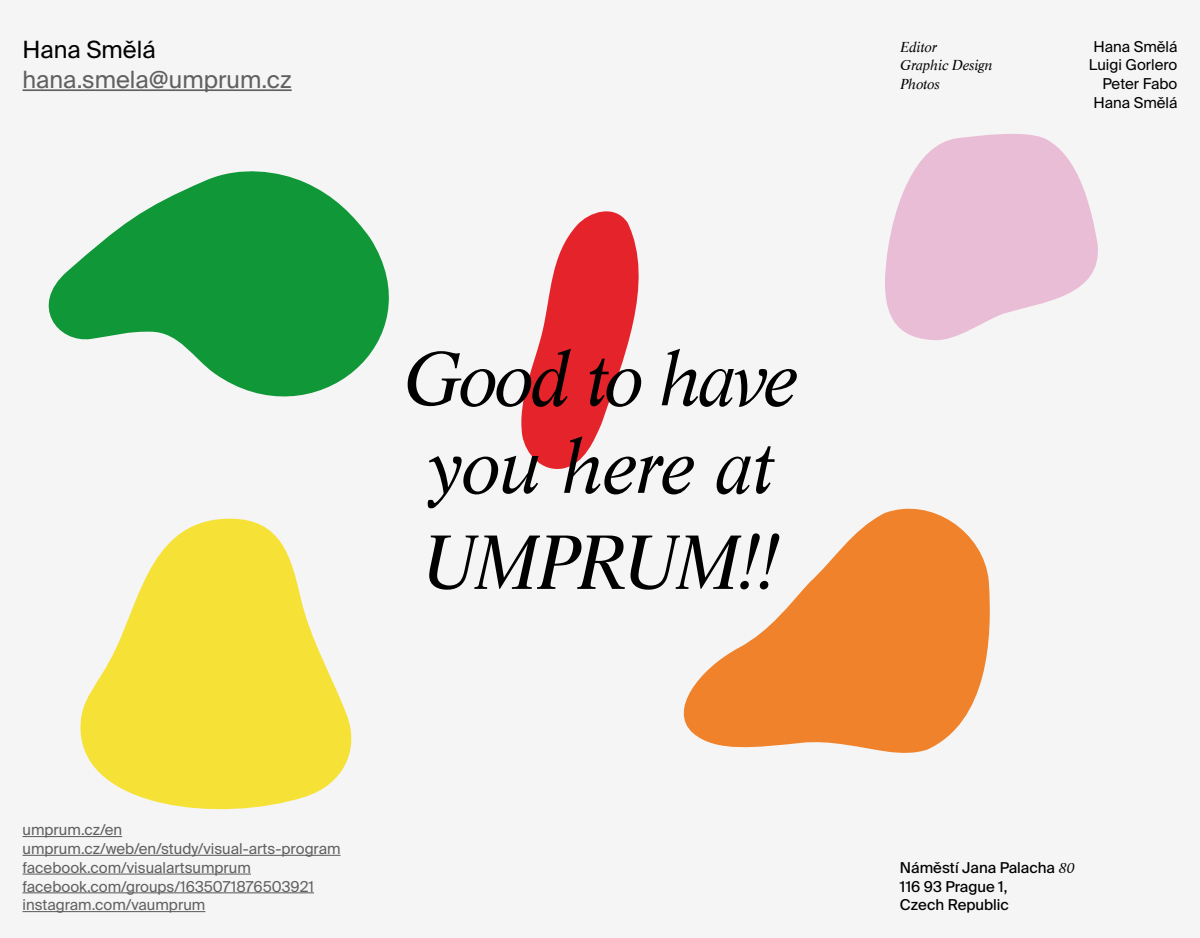
<style>
.page{position:relative;width:1200px;height:938px;background:#f5f5f5}
.page>*{position:absolute;margin:0;border:0;box-sizing:border-box;transform-origin:0 0}
.t1{font:italic 80px/87.5px "Life T";letter-spacing:-.04em;color:#000}
.t2{font:23.75px "Suisse Intl";color:#606060}
.t3{font:23.75px "Suisse Intl";color:#000}
.t4{font:15px/18.8px "Suisse Intl";color:#606060}
.t5{font:15px/18.8px "Suisse Intl";color:#000}
.t6{font:15px/18.8px "Suisse Intl";color:#000;text-align:right}
.t7{font:italic 15px "Life T";color:#000}
.s1{font-family:"Life T";font-style:italic}
</style>
<div class="page">
<svg style="left:48px;top:171px;width:341px;height:226px;fill:#109838"></svg>
<svg style="left:80px;top:518px;width:272px;height:292px;fill:#f6e236"></svg>
<svg style="left:521px;top:211px;width:118px;height:258px"></svg>
<svg style="left:885px;top:134px;width:213px;height:207px;fill:#e9bdd6"></svg>
<svg style="left:683px;top:508px;width:307px;height:245px;fill:#f0822b"></svg>
<hr style="left:22px;top:89px;width:270px;height:2px;background:#606060">
<hr style="left:22px;top:836px;width:100px;height:1px;background:#606060">
<hr style="left:22px;top:854px;width:319px;height:1px;background:#606060">
<hr style="left:22px;top:873px;width:229px;height:1px;background:#606060">
<hr style="left:22px;top:892px;width:292px;height:1px;background:#606060">
<hr style="left:22px;top:911px;width:183px;height:1px;background:#606060">
<h2 class="t3" style="left:22px;top:36px;width:135px">Hana Smělá</h2>
<h2 class="t2" style="left:22px;top:66px;width:271px">hana.smela@umprum.cz</h2>
<h1 class="t1" style="left:403px;top:336px;width:395px">Good to have you here at</h1>
<h1 class="t1" style="left:420px;top:520px;width:361px">UMPRUM!!</h1>
<p class="t4" style="left:22px;top:820px;width:320px">umprum.cz/en umprum.cz/web/en/study/visual-arts-program facebook.com/visualartsumprum facebook.com/groups/1635071876503921 instagram.com/vaumprum</p>
<p class="t7" style="left:900px;top:38px;width:38px">Editor</p>
<p class="t6" style="left:1093px;top:37px;width:86px">Hana Smělá</p>
<p class="t7" style="left:900px;top:57px;width:94px">Graphic Design</p>
<p class="t6" style="left:1089px;top:56px;width:90px">Luigi Gorlero</p>
<p class="t7" style="left:900px;top:76px;width:41px">Photos</p>
<p class="t6" style="left:1093px;top:75px;width:86px">Peter Fabo<br>Hana Smělá</p>
<p class="t5" style="left:900px;top:858px;width:176px">Náměstí Jana Palacha <span class="s1">80<br></span>116 93 Prague 1,<br>Czech Republic</p>
</div>
